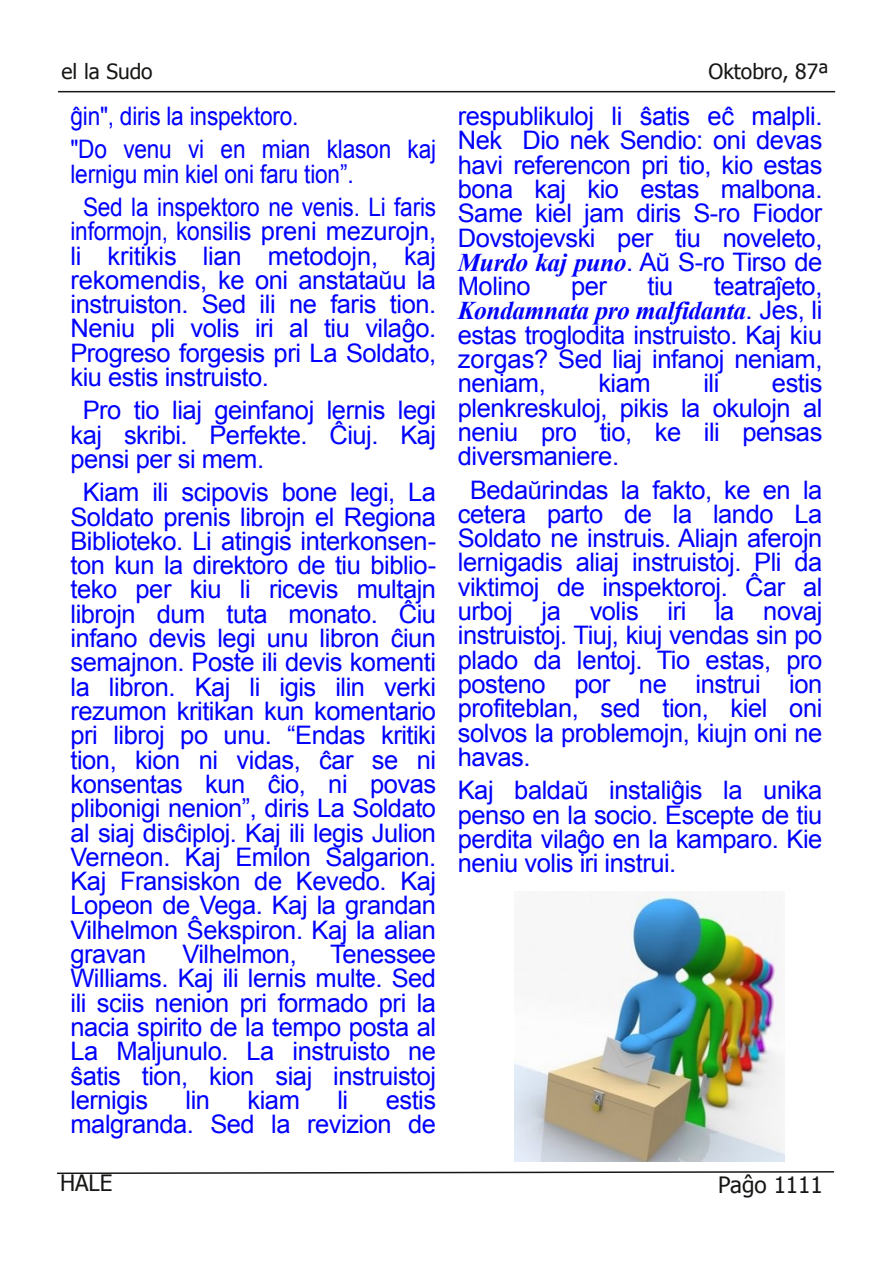
<style>
.page{position:relative;width:893px;height:1263px;background:#fff}
.page>*{position:absolute;margin:0;border:0;box-sizing:border-box;transform-origin:0 0}
.t1{font:25.5px/24.3px "Arial";letter-spacing:-.015em;color:#00f;text-align:justify}
.t2{font:25.5px/24.3px "Arial";letter-spacing:-.015em;color:#00f;scale:.89 1}
.t3{font:italic 700 25.5px "Times New Roman";letter-spacing:-.02em;color:#00f}
.t4{font:22.5px "Tahoma";color:#181715}
.t5{font:21px "Tahoma";color:#181715}
.s1{font-family:"Times New Roman";font-weight:700;font-style:italic}
.s2{font-family:"Arial";font-weight:400;font-style:normal}
</style>
<div class="page">
<hr style="left:58px;top:91px;width:777px;height:1px;background:#181715">
<svg style="left:57px;top:1171px;width:778px;height:4px"></svg>
<img style="left:514px;top:891px;width:270px;height:270px">
<p class="t5" style="left:62px;top:58px;width:93px">el la Sudo</p>
<p class="t5" style="left:709px;top:58px;width:121px">Oktobro, 87ª</p>
<p class="t2" style="left:70px;top:100px;width:412px;line-height:33.3px">ĝin", diris la inspektoro.<br>"Do venu vi en mian klason kaj</p>
<p class="t2" style="left:83px;top:157px;width:398px;line-height:33.3px;text-indent:-12px">lernigu min kiel oni faru tion”.<br>Sed la inspektoro ne venis. Li faris</p>
<p class="t2" style="left:70px;top:219px;width:412px;text-align:justify">informojn, konsilis preni mezurojn, li kritikis lian metodojn, kaj rekomendis, ke oni anstataŭu la instruiston. Sed ili ne faris tion.<br>Neniu pli volis iri al tiu vilaĝo.<br>Progreso forgesis pri La Soldato, kiu estis instruisto.</p>
<p class="t1" style="left:70px;top:398px;width:367px;text-indent:12px">Pro tio liaj geinfanoj lernis legi kaj skribi. Perfekte. Ĉiuj. Kaj pensi per si mem.</p>
<p class="t1" style="left:70px;top:480px;width:367px;text-indent:12px">Kiam ili scipovis bone legi, La Soldato prenis librojn el Regiona Biblioteko. Li atingis interkonsen&shy;ton kun la direktoro de tiu biblio&shy;teko per kiu li ricevis multajn librojn dum tuta monato. Ĉiu infano devis legi unu libron ĉiun semajnon. Poste ili devis komenti la libron. Kaj li igis ilin verki rezumon kritikan kun komentario pri libroj po unu. “Endas kritiki tion, kion ni vidas, ĉar se ni konsentas kun ĉio, ni povas plibonigi nenion”, diris La Soldato al siaj disĉiploj. Kaj ili legis Julion Verneon. Kaj Emilon Salgarion.<br>Kaj Fransiskon de Kevedo. Kaj Lopeon de Vega. Kaj la grandan Vilhelmon Ŝekspiron. Kaj la alian gravan</p>
<p class="t1" style="left:70px;top:942px;width:367px;text-indent:260px">Tenessee Williams. Kaj ili lernis multe. Sed ili sciis nenion pri formado pri la nacia spirito de la tempo posta al La Maljunulo. La instruisto ne ŝatis tion, kion siaj instruistoj lernigis</p>
<p class="t1" style="left:182px;top:942px;width:116px">Vilhelmon,</p>
<p class="t1" style="left:70px;top:1088px;width:367px;text-align:right">estis<br>malgranda. Sed la revizion de</p>
<p class="t1" style="left:185px;top:1088px;width:26px">lin</p>
<p class="t1" style="left:248px;top:1088px;width:54px">kiam</p>
<p class="t1" style="left:337px;top:1088px;width:12px">li</p>
<p class="t1" style="left:458px;top:104px;width:366px">respublikuloj li ŝatis eĉ malpli.<br>Nek Dio nek Sendio: oni devas havi referencon pri tio, kio estas bona kaj kio estas malbona.<br>Same kiel jam diris S-ro Fiodor Dovstojevski per tiu noveleto, <span class="s1">Murdo kaj puno</span>. Aŭ S-ro Tirso de Molino</p>
<p class="t1" style="left:571px;top:274px;width:37px">per</p>
<p class="t1" style="left:647px;top:274px;width:27px">tiu</p>
<p class="t1" style="left:714px;top:274px;width:110px">teatraĵeto,</p>
<p class="t3" style="left:458px;top:297px;width:366px">Kondamnata pro malfidanta<span class="s2">. Jes, li</span></p>
<p class="t1" style="left:458px;top:323px;width:366px">estas troglodita instruisto. Kaj kiu zorgas? Sed liaj infanoj neniam, neniam,</p>
<p class="t1" style="left:458px;top:371px;width:366px;text-indent:314px">estis plenkreskuloj, pikis la okulojn al neniu pro tio, ke ili pensas diversmaniere.</p>
<p class="t1" style="left:458px;top:478px;width:366px;text-indent:12px">Bedaŭrindas la fakto, ke en la cetera parto de la lando La Soldato ne instruis. Aliajn aferojn lernigadis aliaj instruistoj. Pli da viktimoj de inspektoroj. Ĉar al urboj ja volis iri la novaj instruistoj. Tiuj, kiuj vendas sin po plado da lentoj. Tio estas, pro posteno por ne instrui ion profiteblan, sed tion, kiel oni solvos la problemojn, kiujn oni ne havas.</p>
<p class="t1" style="left:458px;top:778px;width:366px">Kaj baldaŭ instaliĝis la unika penso en la socio. Escepte de tiu perdita vilaĝo en la kamparo. Kie neniu volis iri instrui.</p>
<p class="t1" style="left:598px;top:371px;width:54px">kiam</p>
<p class="t1" style="left:703px;top:371px;width:18px">ili</p>
<p class="t4" style="left:60px;top:1168px;width:54px">HALE</p>
<p class="t4" style="left:718px;top:1170px;width:106px">Paĝo 1111</p>
</div>
